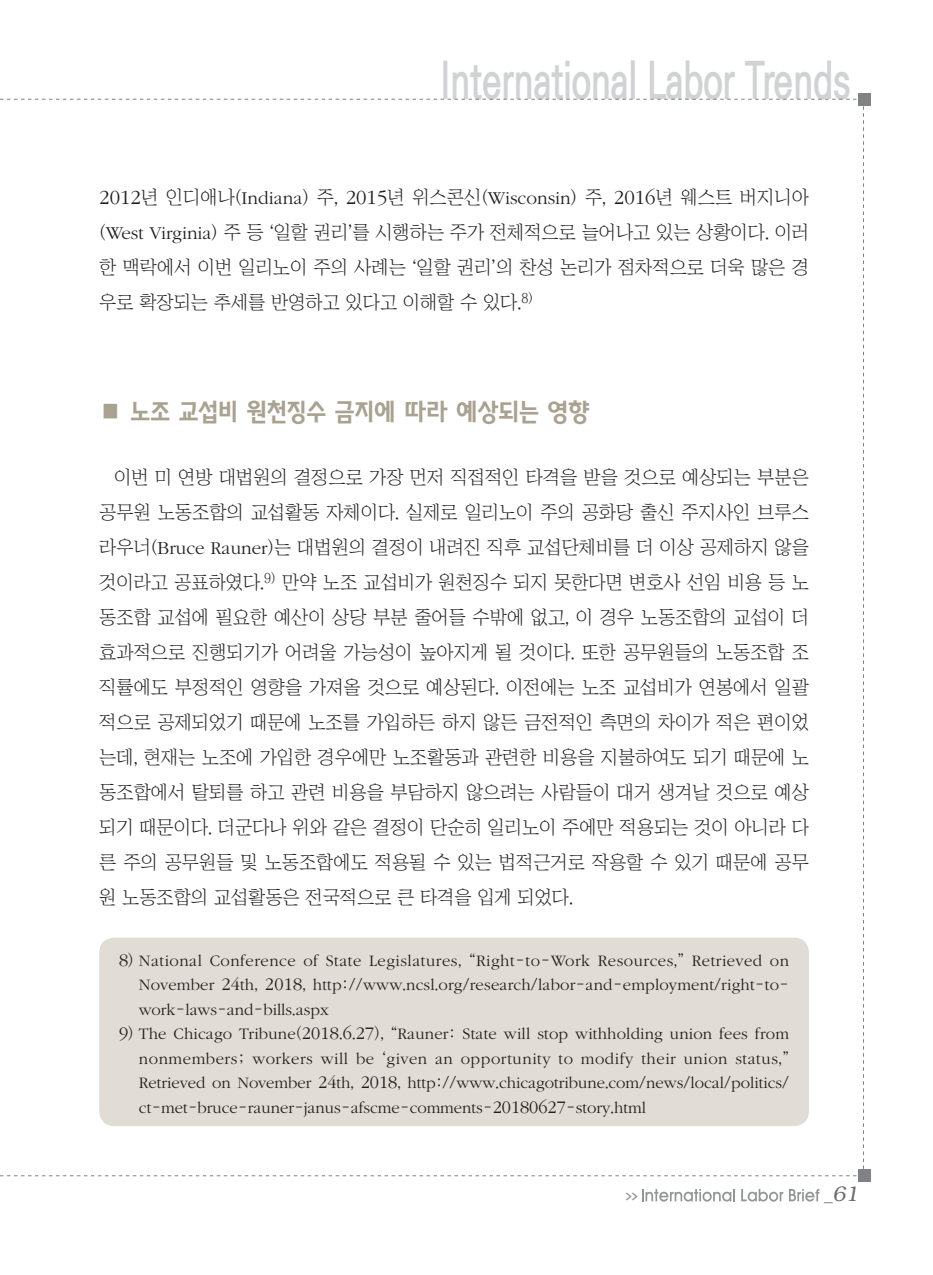
<style>
.page{position:relative;width:933px;height:1275px;background:#fff}
.page>*{position:absolute;margin:0;border:0;box-sizing:border-box;transform-origin:0 0}
.t1{font:700 50.4px "Ko Pub Dotum";color:#d1d2d4;scale:.7 1}
.서론{font:24.5px "KBI Zfor SM Esgo H";letter-spacing:-.03em;color:#aaa291}
.t2{font:italic 300 21px "Bookman";color:#6c6d70}
.본문{font:18.9px/35px "Chosunilbo NM";color:#231f20;text-align:justify}
.각주{font:300 16.62px/24.5px "ITC Garamond Std";color:#231f20;text-align:justify}
.t3{font:700 7.88px "Ko Pub Dotum";color:#939598;scale:2 1}
.s1{font-family:"ITC Garamond Std";font-weight:300;font-size:20.82px}
.s2{font-family:"ITC Garamond Std";font-weight:300}
.s3{font-size:18.38px}
.s4{font-family:"Chosunilbo NM";font-weight:400}
.s5{font-family:"Helvetica";font-weight:400;font-style:normal;font-size:17.5px}
</style>
<div class="page">
<div style="left:858px;top:93px;width:12px;height:12px;background:#808285"></div>
<div style="left:858px;top:1170px;width:12px;height:12px;background:#808285"></div>
<svg style="left:642px;top:1189px;width:93px;height:13px"></svg>
<svg style="left:741px;top:1189px;width:42px;height:13px"></svg>
<svg style="left:789px;top:1189px;width:30px;height:12px"></svg>
<div style="left:99px;top:938px;width:710px;height:188px;background:#e1dcd5;border-radius:15px"></div>
<h1 class="t1" style="left:440px;top:56px;width:588px">International Labor Trends</h1>
<p class="본문" style="left:99px;top:179px;width:711px"><span class="s1">2012</span>년 인디애나(<span class="s2">Indiana</span>) 주, <span class="s1">2015</span>년 위스콘신(<span class="s2">Wisconsin</span>) 주, <span class="s1">2016</span>년 웨스트 버지니아 (<span class="s2">West Virginia</span>) 주 등 ‘일할 권리’를 시행하는 주가 전체적으로 늘어나고 있는 상황이다. 이러 한 맥락에서 이번 일리노이 주의 사례는 ‘일할 권리’의 찬성 논리가 점차적으로 더욱 많은 경 우로 확장되는 추세를 반영하고 있다고 이해할 수 있다.<sup>8)</sup></p>
<p class="서론" style="left:99px;top:397px;width:491px">■ 노조 교섭비 원천징수 금지에 따라 예상되는 영향</p>
<p class="본문" style="left:99px;top:459px;width:711px;text-indent:15px">이번 미 연방 대법원의 결정으로 가장 먼저 직접적인 타격을 받을 것으로 예상되는 부분은 공무원 노동조합의 교섭활동 자체이다. 실제로 일리노이 주의 공화당 출신 주지사인 브루스 라우너(<span class="s2">Bruce Rauner</span>)는 대법원의 결정이 내려진 직후 교섭단체비를 더 이상 공제하지 않을 것이라고 공표하였다.<sup>9)</sup> 만약 노조 교섭비가 원천징수 되지 못한다면 변호사 선임 비용 등 노 동조합 교섭에 필요한 예산이 상당 부분 줄어들 수밖에 없고, 이 경우 노동조합의 교섭이 더 효과적으로 진행되기가 어려울 가능성이 높아지게 될 것이다. 또한 공무원들의 노동조합 조 직률에도 부정적인 영향을 가져올 것으로 예상된다. 이전에는 노조 교섭비가 연봉에서 일괄 적으로 공제되었기 때문에 노조를 가입하든 하지 않든 금전적인 측면의 차이가 적은 편이었 는데, 현재는 노조에 가입한 경우에만 노조활동과 관련한 비용을 지불하여도 되기 때문에 노 동조합에서 탈퇴를 하고 관련 비용을 부담하지 않으려는 사람들이 대거 생겨날 것으로 예상 되기 때문이다. 더군다나 위와 같은 결정이 단순히 일리노이 주에만 적용되는 것이 아니라 다 른 주의 공무원들 및 노동조합에도 적용될 수 있는 법적근거로 작용할 수 있기 때문에 공무 원 노동조합의 교섭활동은 전국적으로 큰 타격을 입게 되었다.</p>
<p class="각주" style="left:139px;top:949px;width:651px;text-indent:-20px"><span class="s3">8</span><span class="s4">)</span> National Conference of State Legislatures<span class="s4">, “</span>Right<span class="s4">-</span>to<span class="s4">-</span>Work Resources<span class="s4">,”</span> Retrieved on November <span class="s3">24</span>th<span class="s4">,</span> <span class="s3">2018</span><span class="s4">,</span> http<span class="s4">://</span>www<span class="s4">.</span>ncsl<span class="s4">.</span>org<span class="s4">/</span>research<span class="s4">/</span>labor<span class="s4">-</span>and<span class="s4">-</span>employment<span class="s4">/</span>right<span class="s4">-</span>to&shy;work<span class="s4">-</span>laws<span class="s4">-</span>and<span class="s4">-</span>bills<span class="s4">.</span>aspx</p>
<p class="각주" style="left:139px;top:1022px;width:651px;text-indent:-20px"><span class="s3">9</span><span class="s4">)</span> The Chicago Tribune<span class="s4">(</span><span class="s3">2018</span><span class="s4">.</span><span class="s3">6</span><span class="s4">.</span><span class="s3">27</span><span class="s4">), “</span>Rauner<span class="s4">:</span> State will stop withholding union fees from nonmembers<span class="s4">;</span> workers will be <span class="s4">‘</span>given an opportunity to modify their union status<span class="s4">,” </span>Retrieved on November <span class="s3">24</span>th<span class="s4">,</span> <span class="s3">2018</span><span class="s4">,</span> http<span class="s4">://</span>www<span class="s4">.</span>chicagotribune<span class="s4">.</span>com<span class="s4">/</span>news<span class="s4">/</span>local<span class="s4">/</span>politics<span class="s4">/ </span>ct<span class="s4">-</span>met<span class="s4">-</span>bruce<span class="s4">-</span>rauner<span class="s4">-</span>janus<span class="s4">-</span>afscme<span class="s4">-</span>comments<span class="s4">-</span><span class="s3">20180627</span><span class="s4">-</span>story<span class="s4">.</span>html</p>
<p class="t3" style="left:625px;top:1192px;width:8px">&gt;&gt;</p>
<p class="t2" style="left:824px;top:1182px;width:36px"><span class="s5">_</span>61</p>
</div>
